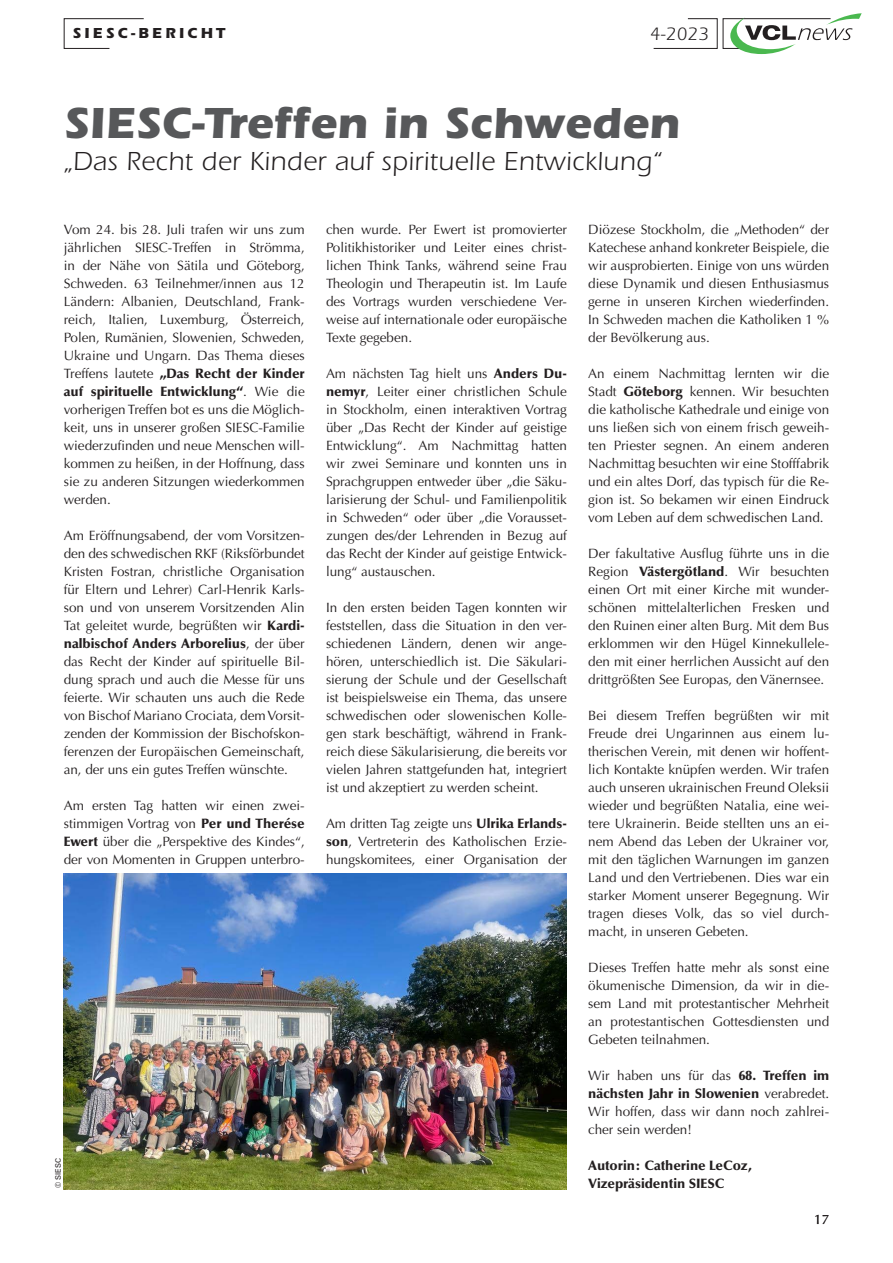
<style>
.page{position:relative;width:893px;height:1263px;background:#fff}
.page>*{position:absolute;margin:0;border:0;box-sizing:border-box;transform-origin:0 0}
.Headline{font:700 45px "ITC Eras Std";color:#57585a}
.t1{font:27px "ITC Eras Std";letter-spacing:.02em;color:#231f20}
.t2{font:18.6px "ITC Eras Std";color:#231f20}
.t3{font:700 15px "ITC Eras Std";color:#231f20}
.t4{font:13.5px/18px "Optima LT Std";color:#231f20;text-align:justify}
.t5{font:900 13.5px "Optima LT Std";color:#231f20}
.t6{font:7.5px "Univers LT Std";color:#231f20}
.s1{font-weight:900}
</style>
<div class="page">
<svg style="left:63px;top:18px;width:81px;height:31px"></svg>
<svg style="left:653px;top:13px;width:209px;height:41px"></svg>
<img style="left:64px;top:874px;width:503px;height:315px">
<p class="t3" style="left:73px;top:25px;width:154px">SIESC-BERICHT</p>
<p class="t2" style="left:650px;top:23px;width:60px">4-2023</p>
<p class="Headline" style="left:64px;top:97px;width:617px">SIESC-Treffen in Schweden</p>
<p class="t1" style="left:64px;top:147px;width:599px">„Das Recht der Kinder auf spirituelle Entwicklung“</p>
<p class="t4" style="left:64px;top:221px;width:242px">Vom 24. bis 28. Juli trafen wir uns zum jährlichen SIESC-Treffen in Strömma, in der Nähe von Sätila und Göteborg, Schweden. 63 Teilnehmer/innen aus 12<br>Ländern: Albanien, Deutschland, Frank&shy;reich, Italien, Luxemburg, Österreich, Polen, Rumänien, Slowenien, Schweden, Ukraine und Ungarn. Das Thema dieses Treffens lautete <span class="s1">„Das Recht der Kinder auf spirituelle Entwicklung“</span>. Wie die vorherigen Treffen bot es uns die Möglich&shy;keit, uns in unserer großen SIESC-Familie wiederzufinden und neue Menschen will&shy;kommen zu heißen, in der Hoffnung, dass sie zu anderen Sitzungen wiederkommen werden.</p>
<p class="t4" style="left:64px;top:527px;width:242px">Am Eröffnungsabend, der vom Vorsitzen&shy;den des schwedischen RKF (Riksförbundet Kristen Fostran, christliche Organisation für Eltern und Lehrer) Carl-Henrik Karls&shy;son und von unserem Vorsitzenden Alin Tat geleitet wurde, begrüßten wir <span class="s1">Kardi&shy;nalbischof Anders Arborelius</span>, der über das Recht der Kinder auf spirituelle Bil&shy;dung sprach und auch die Messe für uns feierte. Wir schauten uns auch die Rede von Bischof Mariano Crociata, dem Vorsit&shy;zenden der Kommission der Bischofskon&shy;ferenzen der Europäischen Gemeinschaft, an, der uns ein gutes Treffen wünschte.</p>
<p class="t4" style="left:64px;top:797px;width:242px">Am ersten Tag hatten wir einen zwei&shy;stimmigen Vortrag von <span class="s1">Per und Therése Ewert</span> über die „Perspektive des Kindes“, der von Momenten in Gruppen unterbro-</p>
<p class="t6" style="left:54px;top:1188px;width:31px;rotate:-90deg">© SIESC</p>
<p class="t4" style="left:326px;top:221px;width:242px">chen wurde. Per Ewert ist promovierter Politikhistoriker und Leiter eines christ&shy;lichen Think Tanks, während seine Frau Theologin und Therapeutin ist. Im Laufe des Vortrags wurden verschiedene Ver&shy;weise auf internationale oder europäische Texte gegeben.</p>
<p class="t4" style="left:326px;top:365px;width:242px">Am nächsten Tag hielt uns <span class="s1">Anders Du&shy;nemyr</span>, Leiter einer christlichen Schule in Stockholm, einen interaktiven Vortrag über „Das Recht der Kinder auf geistige Entwicklung“. Am Nachmittag hatten wir zwei Seminare und konnten uns in Sprachgruppen entweder über „die Säku&shy;larisierung der Schul- und Familienpolitik in Schweden“ oder über „die Vorausset&shy;zungen des/der Lehrenden in Bezug auf das Recht der Kinder auf geistige Entwick&shy;lung“ austauschen.</p>
<p class="t4" style="left:326px;top:599px;width:242px">In den ersten beiden Tagen konnten wir feststellen, dass die Situation in den ver&shy;schiedenen Ländern, denen wir ange&shy;hören, unterschiedlich ist. Die Säkulari&shy;sierung der Schule und der Gesellschaft ist beispielsweise ein Thema, das unsere schwedischen oder slowenischen Kolle&shy;gen stark beschäftigt, während in Frank&shy;reich diese Säkularisierung, die bereits vor vielen Jahren stattgefunden hat, integriert ist und akzeptiert zu werden scheint.</p>
<p class="t4" style="left:326px;top:815px;width:242px">Am dritten Tag zeigte uns <span class="s1">Ulrika Erlands&shy;son</span>, Vertreterin des Katholischen Erzie&shy;hungskomitees, einer Organisation der</p>
<p class="t4" style="left:588px;top:221px;width:242px">Diözese Stockholm, die „Methoden“ der Katechese anhand konkreter Beispiele, die wir ausprobierten. Einige von uns würden diese Dynamik und diesen Enthusiasmus gerne in unseren Kirchen wiederfinden.<br>In Schweden machen die Katholiken 1 % der Bevölkerung aus.</p>
<p class="t4" style="left:588px;top:365px;width:242px">An einem Nachmittag lernten wir die Stadt <span class="s1">Göteborg</span> kennen. Wir besuchten die katholische Kathedrale und einige von uns ließen sich von einem frisch geweih&shy;ten Priester segnen. An einem anderen Nachmittag besuchten wir eine Stofffabrik und ein altes Dorf, das typisch für die Re&shy;gion ist. So bekamen wir einen Eindruck vom Leben auf dem schwedischen Land.</p>
<p class="t4" style="left:588px;top:545px;width:242px">Der fakultative Ausflug führte uns in die Region <span class="s1">Västergötland</span>. Wir besuchten einen Ort mit einer Kirche mit wunder&shy;schönen mittelalterlichen Fresken und den Ruinen einer alten Burg. Mit dem Bus erklommen wir den Hügel Kinnekullele&shy;den mit einer herrlichen Aussicht auf den drittgrößten See Europas, den Vänernsee.</p>
<p class="t4" style="left:588px;top:707px;width:242px">Bei diesem Treffen begrüßten wir mit Freude drei Ungarinnen aus einem lu&shy;therischen Verein, mit denen wir hoffent&shy;lich Kontakte knüpfen werden. Wir trafen auch unseren ukrainischen Freund Oleksii wieder und begrüßten Natalia, eine wei&shy;tere Ukrainerin. Beide stellten uns an ei&shy;nem Abend das Leben der Ukrainer vor, mit den täglichen Warnungen im ganzen Land und den Vertriebenen. Dies war ein starker Moment unserer Begegnung. Wir tragen dieses Volk, das so viel durch&shy;macht, in unseren Gebeten.</p>
<p class="t4" style="left:588px;top:959px;width:242px">Dieses Treffen hatte mehr als sonst eine ökumenische Dimension, da wir in die&shy;sem Land mit protestantischer Mehrheit an protestantischen Gottesdiensten und Gebeten teilnahmen.</p>
<p class="t4" style="left:588px;top:1067px;width:242px">Wir haben uns für das <span class="s1">68. Treffen im nächsten Jahr in Slowenien</span> verabredet.<br>Wir hoffen, dass wir dann noch zahlrei&shy;cher sein werden!</p>
<p class="t5" style="left:588px;top:1158px;width:165px">Autorin: Catherine LeCoz,</p>
<p class="t5" style="left:588px;top:1176px;width:138px">Vizepräsidentin SIESC</p>
<p class="t4" style="left:814px;top:1211px;width:17px">17</p>
</div>
